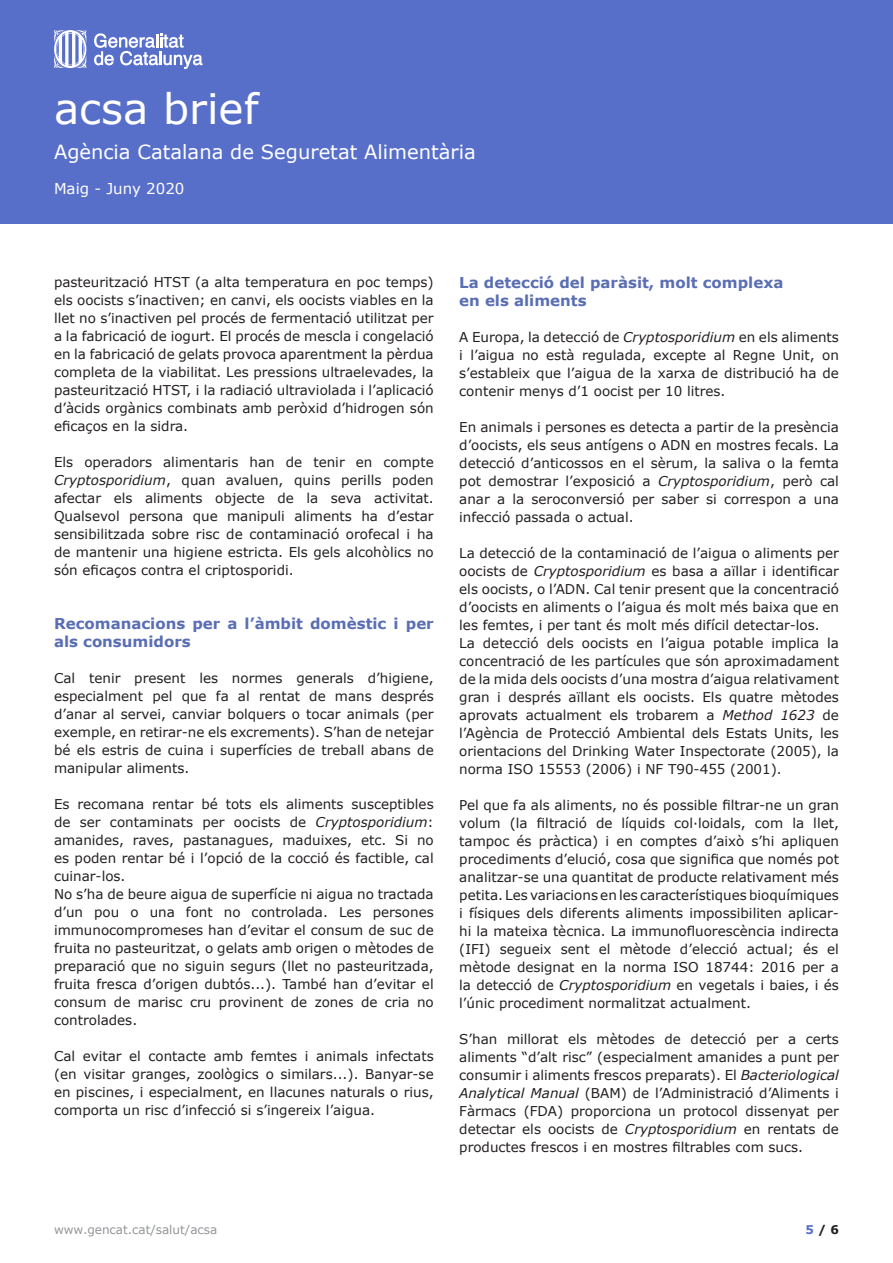
<style>
.page{position:relative;width:893px;height:1263px;background:#fff}
.page>*{position:absolute;margin:0;border:0;box-sizing:border-box;transform-origin:0 0}
.t1{font:42px "Verdana";color:#fff}
.t2{font:19.5px "Verdana";color:#fff}
.Titulos{font:700 15px/18px "Verdana";color:#5a6eb4}
.t3{font:15px "Verdana";color:#fff}
.Texto_X{font:13.5px/18px "Verdana";color:#231f20;text-align:justify}
.t4{font:12px "Verdana";color:#939598}
.t5{font:700 12px "Verdana";color:#231f20}
.s1{font-style:italic}
.s2{color:#586fca}
</style>
<div class="page">
<div style="left:0;top:0;width:893px;height:223px;background:#586fca"></div>
<svg style="left:94px;top:33px;width:109px;height:36px"></svg>
<svg style="left:54px;top:30px;width:33px;height:38px"></svg>
<h1 class="t1" style="left:54px;top:82px;width:206px">acsa brief</h1>
<h2 class="t2" style="left:54px;top:140px;width:423px">Agència Catalana de Seguretat Alimentària</h2>
<p class="t3" style="left:54px;top:179px;width:132px">Maig - Juny 2020</p>
<p class="Texto_X" style="left:54px;top:273px;width:381px">pasteurització HTST (a alta temperatura en poc temps) els oocists s’inactiven; en canvi, els oocists viables en la llet no s’inactiven pel procés de fermentació utilitzat per a la fabricació de iogurt. El procés de mescla i congelació en la fabricació de gelats provoca aparentment la pèrdua completa de la viabilitat. Les pressions ultraelevades, la pasteurització HTST, i la radiació ultraviolada i l’aplicació d’àcids orgànics combinats amb peròxid d’hidrogen són eficaços en la sidra.</p>
<p class="Texto_X" style="left:54px;top:453px;width:381px">Els operadors alimentaris han de tenir en compte <span class="s1">Cryptosporidium</span>, quan avaluen, quins perills poden afectar els aliments objecte de la seva activitat.<br>Qualsevol persona que manipuli aliments ha d’estar sensibilitzada sobre risc de contaminació orofecal i ha de mantenir una higiene estricta. Els gels alcohòlics no són eficaços contra el criptosporidi.</p>
<p class="Titulos" style="left:54px;top:614px;width:381px">Recomanacions per a l’àmbit domèstic i per als consumidors</p>
<p class="Texto_X" style="left:54px;top:669px;width:381px">Cal tenir present les normes generals d’higiene, especialment pel que fa al rentat de mans després d’anar al servei, canviar bolquers o tocar animals (per exemple, en retirar-ne els excrements). S’han de netejar bé els estris de cuina i superfícies de treball abans de manipular aliments.</p>
<p class="Texto_X" style="left:54px;top:795px;width:381px">Es recomana rentar bé tots els aliments susceptibles de ser contaminats per oocists de <span class="s1">Cryptosporidium</span>: amanides, raves, pastanagues, maduixes, etc. Si no es poden rentar bé i l’opció de la cocció és factible, cal cuinar-los.</p>
<p class="Texto_X" style="left:54px;top:885px;width:381px">No s’ha de beure aigua de superfície ni aigua no tractada d’un pou o una font no controlada. Les persones immunocompromeses han d’evitar el consum de suc de fruita no pasteuritzat, o gelats amb origen o mètodes de preparació que no siguin segurs (llet no pasteuritzada, fruita fresca d’origen dubtós...). També han d’evitar el consum de marisc cru provinent de zones de cria no controlades.</p>
<p class="Texto_X" style="left:54px;top:1047px;width:381px">Cal evitar el contacte amb femtes i animals infectats (en visitar granges, zoològics o similars...). Banyar-se en piscines, i especialment, en llacunes naturals o rius, comporta un risc d’infecció si s’ingereix l’aigua.</p>
<p class="Titulos" style="left:459px;top:274px;width:326px">La detecció del paràsit, molt complexa</p>
<p class="Titulos" style="left:459px;top:292px;width:129px">en els aliments</p>
<p class="Texto_X" style="left:459px;top:328px;width:381px">A Europa, la detecció de <span class="s1">Cryptosporidium</span> en els aliments i l’aigua no està regulada, excepte al Regne Unit, on s’estableix que l’aigua de la xarxa de distribució ha de contenir menys d’1 oocist per 10 litres.</p>
<p class="Texto_X" style="left:459px;top:418px;width:381px">En animals i persones es detecta a partir de la presència d’oocists, els seus antígens o ADN en mostres fecals. La detecció d’anticossos en el sèrum, la saliva o la femta pot demostrar l’exposició a <span class="s1">Cryptosporidium</span>, però cal anar a la seroconversió per saber si correspon a una infecció passada o actual.</p>
<p class="Texto_X" style="left:459px;top:544px;width:381px">La detecció de la contaminació de l’aigua o aliments per oocists de <span class="s1">Cryptosporidium</span> es basa a aïllar i identificar els oocists, o l’ADN. Cal tenir present que la concentració d’oocists en aliments o l’aigua és molt més baixa que en les femtes, i per tant és molt més difícil detectar-los.</p>
<p class="Texto_X" style="left:459px;top:634px;width:381px">La detecció dels oocists en l’aigua potable implica la concentració de les partícules que són aproximadament de la mida dels oocists d’una mostra d’aigua relativament gran i després aïllant els oocists. Els quatre mètodes aprovats actualment els trobarem a <span class="s1">Method 1623</span> de l’Agència de Protecció Ambiental dels Estats Units, les orientacions del Drinking Water Inspectorate (2005), la norma ISO 15553 (2006) i NF T90-455 (2001).</p>
<p class="Texto_X" style="left:459px;top:796px;width:381px">Pel que fa als aliments, no és possible filtrar-ne un gran volum (la filtració de líquids col·loidals, com la llet, tampoc és pràctica) i en comptes d’això s’hi apliquen procediments d’elució, cosa que significa que només pot analitzar-se una quantitat de producte relativament més petita. Les variacions en les característiques bioquímiques i físiques dels diferents aliments impossibiliten aplicar&shy;hi la mateixa tècnica. La immunofluorescència indirecta (IFI) segueix sent el mètode d’elecció actual; és el mètode designat en la norma ISO 18744: 2016 per a la detecció de <span class="s1">Cryptosporidium</span> en vegetals i baies, i és l’únic procediment normalitzat actualment.</p>
<p class="Texto_X" style="left:459px;top:1030px;width:381px">S’han millorat els mètodes de detecció per a certs aliments “d’alt risc” (especialment amanides a punt per consumir i aliments frescos preparats). El <span class="s1">Bacteriological Analytical Manual</span> (BAM) de l’Administració d’Aliments i Fàrmacs (FDA) proporciona un protocol dissenyat per detectar els oocists de <span class="s1">Cryptosporidium</span> en rentats de productes frescos i en mostres filtrables com sucs.</p>
<p class="t4" style="left:54px;top:1221px;width:165px">www.gencat.cat/salut/acsa</p>
<p class="t5" style="left:805px;top:1222px;width:35px"><span class="s2">5</span> / 6</p>
</div>
